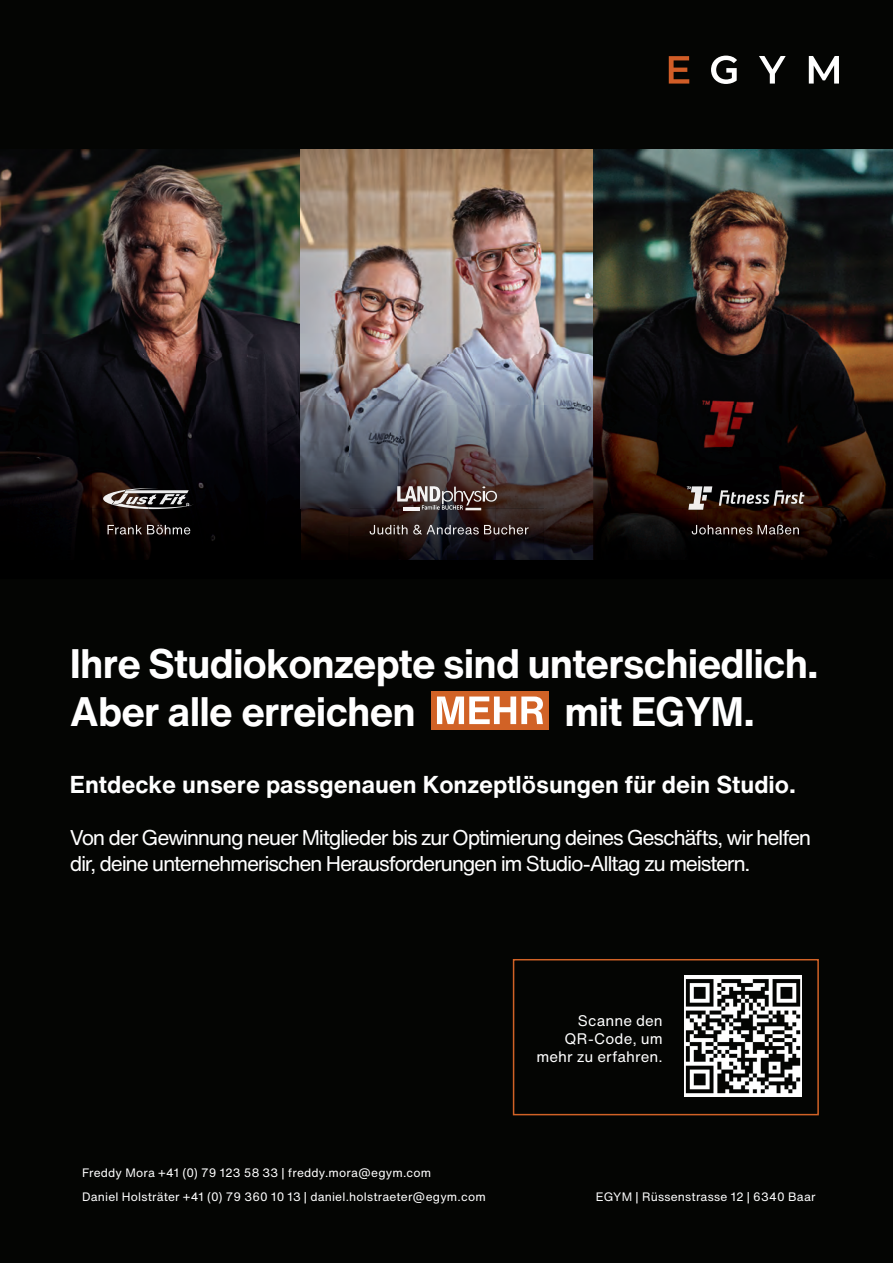
<style>
.page{position:relative;width:893px;height:1263px;background:#040503}
.page>*{position:absolute;margin:0;border:0;box-sizing:border-box;transform-origin:0 0}
.t1{font:700 40.5px/48px "Helvetica Now Text";letter-spacing:-.02em;color:#fff}
.t2{font:700 24px "Helvetica Now Text";color:#fff}
.t3{font:21px/25.5px "Helvetica Now Text";letter-spacing:-.065em;color:#fff}
.t4{font:15px/18px "Helvetica Now Text";letter-spacing:.005em;color:#fff;text-align:right}
.t5{font:12px/24px "Helvetica Now Text";letter-spacing:.015em;color:#fff}
</style>
<div class="page">
<div style="left:513px;top:959px;width:306px;height:156px;border:2px solid #d16226"></div>
<svg style="left:711px;top:56px;width:26px;height:28px"></svg>
<svg style="left:759px;top:56px;width:27px;height:28px"></svg>
<svg style="left:809px;top:56px;width:30px;height:28px"></svg>
<svg style="left:669px;top:56px;width:20px;height:28px"></svg>
<img style="left:0;top:149px;width:893px;height:206px">
<svg style="left:0;top:355px;width:893px;height:205px"></svg>
<img style="left:108px;top:525px;width:82px;height:9px">
<img style="left:692px;top:534px;width:107px;height:1px">
<img style="left:692px;top:525px;width:107px;height:9px">
<img style="left:365px;top:525px;width:5px;height:10px">
<img style="left:370px;top:525px;width:159px;height:10px">
<img style="left:719px;top:490px;width:85px;height:16px">
<img style="left:688px;top:486px;width:24px;height:24px">
<svg style="left:687px;top:486px;width:4px;height:3px"></svg>
<img style="left:103px;top:488px;width:91px;height:21px">
<img style="left:113px;top:493px;width:16px;height:11px">
<img style="left:463px;top:491px;width:12px;height:14px">
<img style="left:397px;top:486px;width:31px;height:16px">
<img style="left:430px;top:486px;width:10px;height:16px">
<svg style="left:442px;top:491px;width:11px;height:13px"></svg>
<img style="left:454px;top:487px;width:9px;height:14px">
<img style="left:482px;top:486px;width:3px;height:5px">
<svg style="left:473px;top:491px;width:24px;height:11px"></svg>
<svg style="left:404px;top:508px;width:16px;height:2px"></svg>
<svg style="left:465px;top:508px;width:16px;height:2px"></svg>
<img style="left:433px;top:505px;width:30px;height:5px">
<img style="left:684px;top:975px;width:118px;height:121px">
<div style="left:431px;top:691px;width:118px;height:39px;background:#d16226"></div>
<svg style="left:437px;top:696px;width:106px;height:28px"></svg>
<h1 class="t1" style="left:70px;top:638px;width:750px">Ihre Studiokonzepte sind unterschiedlich.<br>Aber alle erreichen MEHR mit EGYM.</h1>
<p class="t2" style="left:70px;top:766px;width:728px">Entdecke unsere passgenauen Konzeptlösungen für dein Studio.</p>
<p class="t3" style="left:70px;top:824px;width:743px">Von der Gewinnung neuer Mitglieder bis zur Optimierung deines Geschäfts, wir helfen dir, deine unternehmerischen Herausforderungen im Studio-Alltag zu meistern.</p>
<p class="t5" style="left:82px;top:1161px;width:405px">Freddy Mora +41 (0) 79 123 58 33 | freddy.mora@egym.com<br>Daniel Holsträter +41 (0) 79 360 10 13 | daniel.holstraeter@egym.com</p>
<p class="t4" style="left:536px;top:1011px;width:128px">Scanne den<br>QR-Code, um mehr zu erfahren.</p>
<p class="t5" style="left:596px;top:1185px;width:221px">EGYM | Rüssenstrasse 12 | 6340 Baar</p>
</div>
